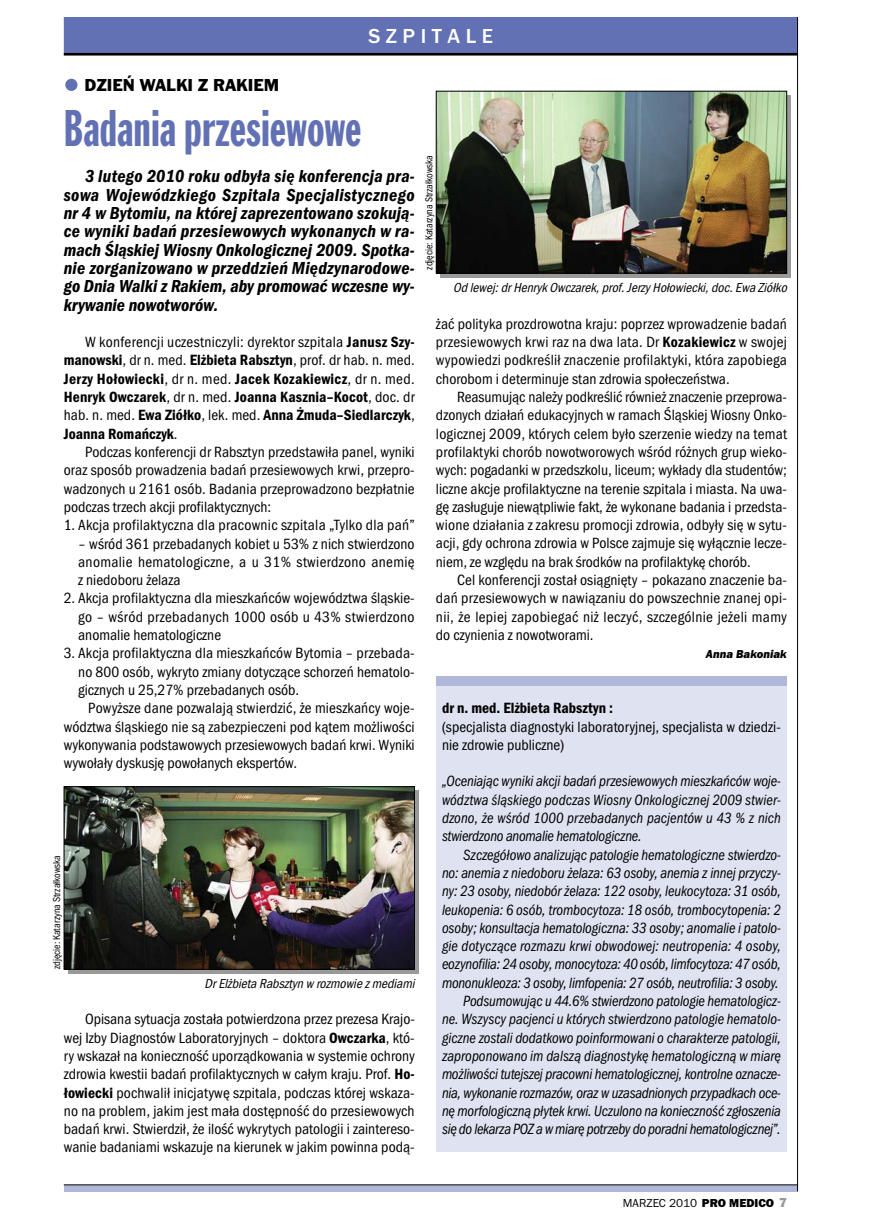
<style>
.page{position:relative;width:872px;height:1229px;background:#fff}
.page>*{position:absolute;margin:0;border:0;box-sizing:border-box;transform-origin:0 0}
.t1{font:54px "Franklin Got TCE Ext Con";color:#6171b4;scale:.9 1}
.t2{font:500 21px "Franklin Got URWTCE";color:#fff}
.t3{font:18px/18.3px "Franklin Got URWTCE Dem Con Ita";color:#000;text-align:justify}
.t4{font:18px "Franklin Got TCE";color:#000}
.t5{font:15.3px/18.3px "Franklin Got URWTCE Boo Con";letter-spacing:.005em;color:#000;text-align:justify}
.t6{font:15.3px/18.3px "Franklin Got URWTCE Boo Con Ita";letter-spacing:-.01em;color:#000;text-align:justify;scale:.95 1}
.t7{font:15.3px/18.3px "Franklin Got URWTCE Dem Con";letter-spacing:.005em;color:#000;text-align:justify}
.t8{font:italic 13.5px "Franklin Got URWTCE Boo Con";color:#000}
.t9{font:12px "Franklin Got URWTCE Boo";color:#000}
.t10{font:12px "Franklin Got URWTCE Hea Ita";color:#000;scale:.95 1}
.t11{font:10.5px "Franklin Got URWTCE Boo Con";color:#000;scale:.95 1}
.s1{font-family:"Franklin Got URWTCE Dem Con"}
.s2{font-family:"Franklin Got URWTCE Boo Con"}
.s3{font-family:"Franklin Got URWTCE Hea"}
.s4{font-family:"Franklin Got URWTCE Hea";font-size:13.5px;color:#999}
</style>
<div class="page">
<div style="left:65px;top:19px;width:731px;height:34px;background:#6171b4"></div>
<div style="left:64px;top:17px;width:733px;height:37px;border:2px solid #6171b4"></div>
<hr style="left:64px;top:53px;width:733px;height:3px;background:#000">
<div style="left:64px;top:1185px;width:733px;height:6px;background:#b0b8d9"></div>
<hr style="left:64px;top:1184px;width:733px;height:1px;background:#000">
<hr style="left:797px;top:17px;width:1px;height:1174px;background:#000">
<div style="left:65px;top:79px;width:12px;height:12px;background:#6171b4;border-radius:50%"></div>
<div style="left:436px;top:676px;width:351px;height:476px;background:#dfe2f0"></div>
<div style="left:436px;top:676px;width:351px;height:10px;background:#b0b8d9"></div>
<svg style="left:440px;top:95px;width:351px;height:183px;fill:#999"></svg>
<svg style="left:68px;top:791px;width:351px;height:183px;fill:#999"></svg>
<img style="left:438px;top:93px;width:347px;height:178px">
<div style="left:436px;top:91px;width:351px;height:182px;border:1px solid #000"></div>
<img style="left:66px;top:788px;width:347px;height:179px">
<div style="left:64px;top:786px;width:351px;height:183px;border:1px solid #000"></div>
<p class="t4" style="left:84px;top:79px;width:196px">DZIEŃ WALKI Z RAKIEM</p>
<h2 class="t2" style="left:368px;top:27px;width:126px">S Z P I T A L E</h2>
<h1 class="t1" style="left:64px;top:107px;width:332px">Badania przesiewowe</h1>
<p class="t3" style="left:64px;top:169px;width:352px;text-indent:21px">3 lu te go 2010 roku od by ła się kon fe ren cja pra - so wa Wo je wódz kie go Szpi ta la Spe cja li stycz ne go nr 4 w By to miu, na któ rej za pre zen to wa no szo ku ją - ce wy ni ki ba dań prze sie wo wych wy ko na nych w ra - mach Ślą skiej Wio sny On ko lo gicz nej 2009. Spo tka - nie zor ga ni zo wa no w przed dzień Mię dzy na ro do we - go Dnia Wal ki z Ra kiem, aby pro mo wać wcze sne wy - kry wa nie no wo two rów.</p>
<p class="t5" style="left:64px;top:334px;width:352px;text-align:right">W kon fe ren cji uczest ni czy li: dy rek tor szpi ta la <span class="s1">Ja nusz Szy - ma now ski</span>, dr n. med. <span class="s1">Elż bie ta Rabsz tyn</span>, prof. dr hab. n. med.</p>
<p class="t7" style="left:64px;top:371px;width:352px">Je rzy Ho ło wiec ki<span class="s2">, dr n. med.</span> Ja cek Ko za kie wicz<span class="s2">, dr n. med.<br></span>Hen ryk Owcza rek<span class="s2">, dr n. med.</span> Jo an na Kasz nia–Ko cot<span class="s2">, doc. dr hab. n. med.</span> Ewa Ziół ko<span class="s2">, lek. med.</span> An na Żmu da–Sie dlar czyk<span class="s2">, </span>Jo an na Ro mań czyk<span class="s2">.</span></p>
<p class="t5" style="left:64px;top:444px;width:352px;text-indent:21px">Pod czas kon fe ren cji dr Rabsz tyn przed sta wi ła pa nel, wy ni ki oraz spo sób pro wa dze nia ba dań prze sie wo wych krwi, prze pro - wa dzo nych u 2161 osób. Ba da nia prze pro wa dzo no bez płat nie pod czas trzech ak cji pro fi lak tycz nych:</p>
<p class="t5" style="left:64px;top:517px;width:352px">1. Ak cja pro fi lak tycz na dla pra cow nic szpi ta la „Tyl ko dla pań”</p>
<p class="t5" style="left:78px;top:536px;width:338px">– wśród 361 prze ba da nych ko biet u 53% z nich stwier dzo no ano ma lie he ma to lo gicz ne, a u 31% stwier dzo no ane mię z nie do bo ru że la za</p>
<p class="t5" style="left:78px;top:591px;width:338px;text-indent:-14px">2. Ak cja pro fi lak tycz na dla miesz kań ców wo je wódz twa ślą skie - go – wśród prze ba da nych 1000 osób u 43% stwier dzo no ano ma lie he ma to lo gicz ne</p>
<p class="t5" style="left:78px;top:645px;width:338px;text-indent:-14px">3. Ak cja pro fi lak tycz na dla miesz kań ców By to mia – prze ba da - no 800 osób, wy kry to zmia ny do ty czą ce scho rzeń he ma to lo - gicz nych u 25,27% prze ba da nych osób.</p>
<p class="t5" style="left:64px;top:700px;width:352px;text-indent:24px">Po wyż sze da ne po zwa la ją stwier dzić, że miesz kań cy wo je - wódz twa ślą skie go nie są za bez pie cze ni pod ką tem moż li wo ści wy ko ny wa nia pod sta wo wych prze sie wo wych ba dań krwi. Wy ni ki wy wo ła ły dys ku sję po wo ła nych eks per tów.</p>
<p class="t11" style="left:53px;top:969px;width:122px;rotate:-90deg">zdjęcie: Katarzyna Strzałkowska</p>
<p class="t8" style="left:205px;top:979px;width:214px">DrElżbieta Rabsztyn w rozmowie zmediami</p>
<p class="t5" style="left:64px;top:1011px;width:352px;text-indent:21px">Opi sa na sy tu acja zo sta ła po twier dzo na przez pre ze sa Kra jo - wej Izby Dia gno stów La bo ra to ryj nych – doktora <span class="s1">Owczar ka</span>, któ - ry wska zał na ko niecz ność upo rząd ko wa nia w sys te mie ochro ny zdro wia kwe stii ba dań pro fi lak tycz nych w ca łym kra ju. Prof. <span class="s1">Ho - ło wiec ki</span> po chwa lił ini cja ty wę szpi ta la, pod czas któ rej wska za - no na pro blem, ja kim jest ma ła do stęp ność do prze sie wo wych ba dań krwi. Stwier dził, że ilość wy kry tych pa to lo gii i za in te re so - wa nie ba da nia mi wska zu je na kie ru nek w ja kim po win na po dą -</p>
<p class="t11" style="left:425px;top:270px;width:122px;rotate:-90deg">zdjęcie: Katarzyna Strzałkowska</p>
<p class="t8" style="left:453px;top:283px;width:338px">Od lewej :drHenryk Owczarek,prof.Jerzy Hołowiecki,doc.Ewa Ziółko</p>
<p class="t5" style="left:436px;top:316px;width:352px">żać po li ty ka proz dro wot na kra ju: poprzez wpro wa dze nie ba dań prze sie wo wych krwi raz na dwa la ta. Dr <span class="s1">Ko za kie wicz</span> w swo jej wy po wie dzi pod kre ślił zna cze nie pro fi lak ty ki, któ ra za po bie ga cho ro bom i de ter mi nu je stan zdro wia spo łe czeń stwa.</p>
<p class="t5" style="left:436px;top:389px;width:352px;text-indent:21px">Re asu mu jąc na le ży pod kre ślić rów nież zna cze nie prze pro wa - dzo nych dzia łań edu ka cyj nych w ra mach Ślą skiej Wio sny On ko - lo gicz nej 2009, któ rych ce lem by ło sze rze nie wie dzy na te mat pro fi lak ty ki cho rób no wo two ro wych wśród róż nych grup wie ko - wych: po ga dan ki w przed szko lu, li ceum; wy kła dy dla stu den tów; licz ne ak cje pro fi lak tycz ne na te re nie szpi ta la i mia sta. Na uwa - gę za słu gu je nie wąt pli wie fakt, że wy ko na ne ba da nia i przed sta - wio ne dzia ła nia z za kre su pro mo cji zdro wia, od by ły się w sy tu - acji, gdy ochro na zdro wia w Pol sce zaj mu je się wy łącz nie le cze - niem, ze wzglę du na brak środ ków na pro fi lak ty kę cho rób.</p>
<p class="t5" style="left:436px;top:572px;width:352px;text-indent:21px">Cel kon fe ren cji zo stał osią gnię ty – po ka za no zna cze nie ba - dań prze sie wo wych w na wią za niu do po wszech nie zna nej opi - nii, że le piej za po bie gać niż le czyć, szcze gól nie je że li ma my do czy nie nia z no wo two ra mi.</p>
<p class="t10" style="left:706px;top:650px;width:87px">An na Ba ko niak</p>
<p class="t7" style="left:442px;top:700px;width:172px">dr n. med. Elż bie ta Rabsz tyn :</p>
<p class="t5" style="left:442px;top:719px;width:340px">(spe cja li sta dia gno sty ki la bo ra to ryj nej, spe cja li sta w dzie dzi - nie zdro wie pu blicz ne)</p>
<p class="t6" style="left:442px;top:773px;width:358px">„Oce nia jąc wy ni ki ak cji ba dań prze sie wo wych miesz kań ców wo je - wódz twa ślą skie go pod czas Wio sny On ko lo gicz nej 2009 stwier - dzo no, że wśród 1000 prze ba da nych pa cjen tów u 43 % z nich stwier dzo no ano ma lie he ma to lo gicz ne.</p>
<p class="t6" style="left:442px;top:847px;width:358px;text-align:right">Szcze gó ło wo ana li zu jąc pa to lo gie he ma to lo gicz ne stwier dzo -<br>no: ane mia z nie do bo ru że la za: 63 oso by, ane mia z in nej przy czy - ny: 23 oso by, nie do bór że la za: 122 oso by, leu ko cy to za: 31 osób, leu ko pe nia: 6 osób, trom bo cy to za: 18 osób, trom bo cy to pe nia: 2 oso by; kon sul ta cja he ma to lo gicz na: 33 oso by; ano ma lie i pa to lo - gie do ty czą ce roz ma zu krwi ob wo do wej: neu tro pe nia: 4 oso by, eozy no fi lia: 24 oso by, mo no cy to za: 40 osób, lim fo cy to za: 47 osób, mo no nu kle oza: 3 oso by, lim fo pe nia: 27 osób, neu tro fi lia: 3 oso by.<br>Pod su mo wu jąc u 44.6% stwier dzo no pa to lo gie he ma to lo gicz -<br>ne. Wszy scy pa cjen ci u któ rych stwier dzo no pa to lo gie he ma to lo - gicz ne zo sta li do dat ko wo po in for mo wa ni o cha rak te rze pa to lo gii, za pro po no wa no im dal szą dia gno sty kę he ma to lo gicz ną w mia rę moż li wo ści tu tej szej pra cow ni he ma to lo gicz nej, kon tro l ne ozna cze - nia, wy ko na nie roz ma zów, oraz w uza sad nio nych przy pad kach oce - nę mor fo lo gicz ną pły tek krwi. Uczu lo no na ko niecz ność zgło sze nia się do le ka rza POZ a w mia rę po trze by do po rad ni he ma to lo gicz nej”.</p>
<p class="t9" style="left:623px;top:1199px;width:165px">MARZEC 2010 <span class="s3">PRO MEDICO</span> <span class="s4">7</span></p>
</div>
